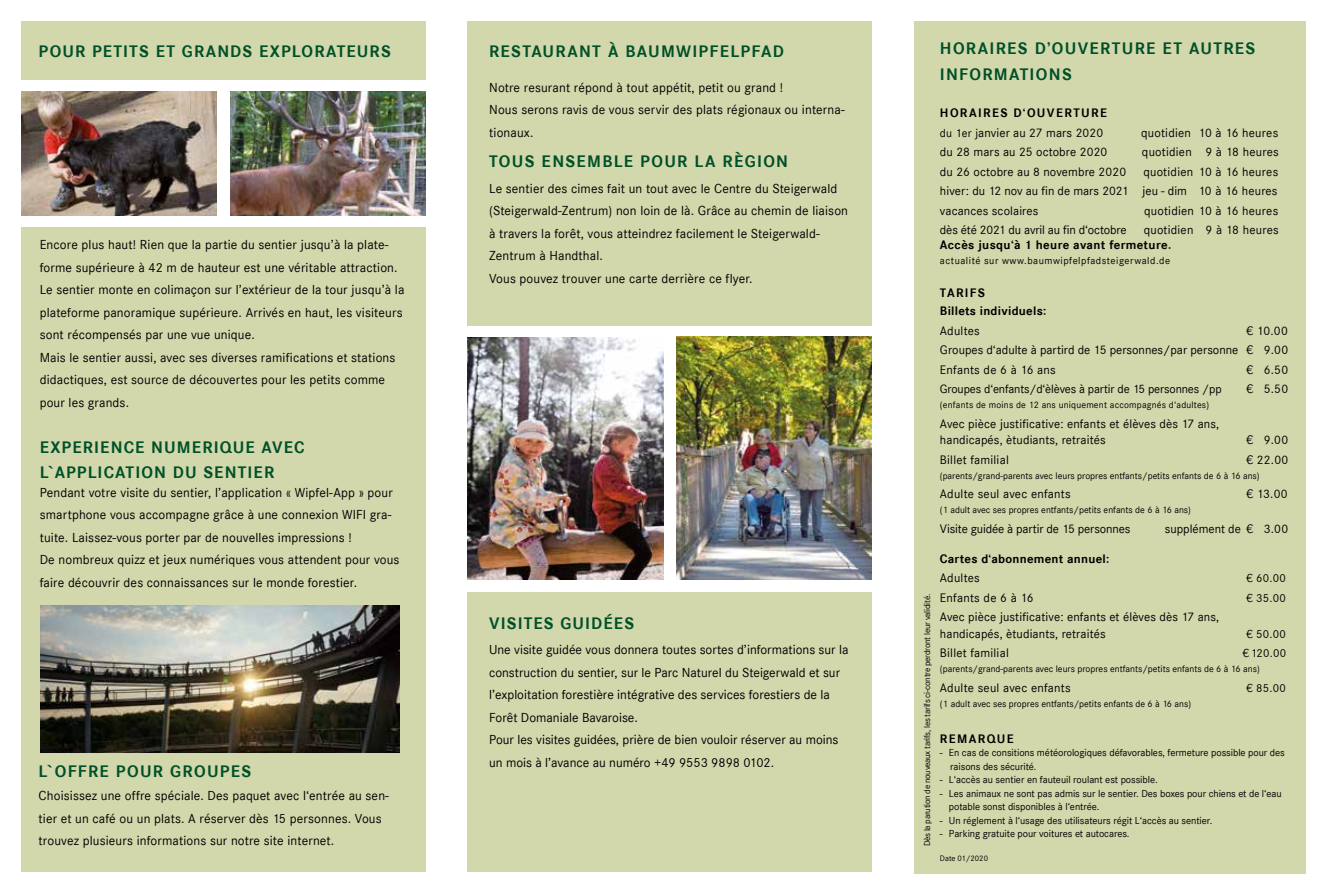
<style>
.page{position:relative;width:1327px;height:893px;background:#fff}
.page>*{position:absolute;margin:0;border:0;box-sizing:border-box;transform-origin:0 0}
.t1{font:700 17.25px/25.5px "Corporate S";letter-spacing:.07em;color:#005028}
.t2{font:13.5px/22.5px "Corporate S";letter-spacing:.01em;color:#000}
.t3{font:12.75px/19.5px "Corporate S";letter-spacing:.01em;color:#000;text-align:justify}
.t4{font:700 12.75px/18px "Corporate S";letter-spacing:.03em;color:#000}
.t5{font:12.75px "Corporate S";letter-spacing:-.01em;color:#000}
.t6{font:700 12.75px/19.5px "Corporate S";letter-spacing:.11em;color:#000}
.t7{font:700 12.75px "Corporate S";letter-spacing:.105em;color:#000}
.t8{font:12.45px "Corporate S";letter-spacing:-.01em;color:#000}
.t9{font:12px "Corporate S";letter-spacing:.02em;color:#000}
.t10{font:10.5px/13.5px "Corporate S";letter-spacing:-.005em;color:#000}
.t11{font:10.5px "Corporate S";letter-spacing:.05em;color:#000}
.t12{font:9.75px "Corporate S";color:#000}
.t13{font:9.75px "Corporate S";letter-spacing:.02em;color:#000}
.t14{font:9px "Corporate S";letter-spacing:-.03em;color:#000}
.t15{font:8.25px "Corporate S";color:#000}
.s1{font-weight:400;font-size:12px}
.s2{font-weight:400}
</style>
<div class="page">
<div style="left:468px;top:21px;width:404px;height:851px;background:#d3d8ac"></div>
<div style="left:468px;top:326px;width:404px;height:266px;background:#fff"></div>
<div style="left:21px;top:21px;width:404px;height:851px;background:#d3d8ac"></div>
<img style="left:468px;top:338px;width:195px;height:241px">
<img style="left:676px;top:337px;width:196px;height:242px">
<div style="left:22px;top:80px;width:404px;height:147px;background:#fff"></div>
<img style="left:22px;top:91px;width:194px;height:124px">
<img style="left:231px;top:91px;width:195px;height:124px">
<div style="left:914px;top:21px;width:391px;height:851px;background:#d3d8ac"></div>
<img style="left:40px;top:606px;width:360px;height:147px">
<p class="t1" style="left:39px;top:39px;width:354px">POUR PETITS ET GRANDS EXPLORATEURS</p>
<p class="t2" style="left:40px;top:233px;width:366px">Encore plus haut! Rien que la partie du sentier jusqu’à la plate&shy;forme supérieure à 42 m de hauteur est une véritable attraction.<br>Le sentier monte en colimaçon sur l’extérieur de la tour jusqu’à la plateforme panoramique supérieure. Arrivés en haut, les visiteurs sont récompensés par une vue unique.<br>Mais le sentier aussi, avec ses diverses ramifications et stations didactiques, est source de découvertes pour les petits comme pour les grands.</p>
<p class="t1" style="left:40px;top:435px;width:266px">EXPERIENCE NUMERIQUE AVEC<br>L`APPLICATION DU SENTIER</p>
<p class="t2" style="left:40px;top:481px;width:361px">Pendant votre visite du sentier, l’application « Wipfel-App » pour smartphone vous accompagne grâce à une connexion WIFI gra&shy;tuite. Laissez-vous porter par de nouvelles impressions !<br>De nombreux quizz et jeux numériques vous attendent pour vous faire découvrir des connaissances sur le monde forestier.</p>
<p class="t1" style="left:39px;top:759px;width:214px">L`OFFRE POUR GROUPES</p>
<p class="t2" style="left:39px;top:785px;width:352px">Choisissez une offre spéciale. Des paquet avec l‘entrée au sen&shy;tier et un café ou un plats. A réserver dès 15 personnes. Vous trouvez plusieurs informations sur notre site internet.</p>
<p class="t1" style="left:489px;top:39px;width:296px">RESTAURANT À BAUMWIPFELPFAD</p>
<p class="t2" style="left:489px;top:76px;width:357px">Notre resurant répond à tout appétit, petit ou grand !<br>Nous serons ravis de vous servir des plats régionaux ou interna&shy;tionaux.</p>
<p class="t1" style="left:489px;top:149px;width:301px">TOUS ENSEMBLE POUR LA RÈGION</p>
<p class="t2" style="left:489px;top:177px;width:360px">Le sentier des cimes fait un tout avec le Centre du Steigerwald (Steigerwald-Zentrum) non loin de là. Grâce au chemin de liaison à travers la forêt, vous atteindrez facilement le Steigerwald-Zentrum à Handthal.<br>Vous pouvez trouver une carte derrière ce flyer.</p>
<p class="t1" style="left:489px;top:611px;width:147px">VISITES GUIDÉES</p>
<p class="t2" style="left:489px;top:638px;width:361px">Une visite guidée vous donnera toutes sortes d’informations sur la construction du sentier, sur le Parc Naturel du Steigerwald et sur l’exploitation forestière intégrative des services forestiers de la Forêt Domaniale Bavaroise.<br>Pour les visites guidées, prière de bien vouloir réserver au moins un mois à l’avance au numéro +49 9553 9898 0102.</p>
<p class="t14" style="left:922px;top:846px;width:254px;rotate:-90deg">Dès la parution de nouveaux tarifs, les tarifs ci-contre perdront leur validité.</p>
<p class="t1" style="left:940px;top:36px;width:317px">HORAIRES D’OUVERTURE ET AUTRES<br>INFORMATIONS</p>
<p class="t6" style="left:940px;top:103px;width:168px">HORAIRES D‘OUVERTURE <span class="s1">du 1er j</span><span class="s2">anvier au 27 mars 2020</span></p>
<p class="t3" style="left:1141px;top:123px;width:139px">quotidien 10 à 16 heures</p>
<p class="t3" style="left:940px;top:142px;width:169px">du 28 mars au 25 octobre 2020</p>
<p class="t3" style="left:1142px;top:142px;width:138px">quotidien 9 à 18 heures</p>
<p class="t3" style="left:940px;top:162px;width:188px">du 26 octobre au 8 novembre 2020</p>
<p class="t3" style="left:940px;top:162px;width:340px;text-indent:203px">quotidien 10 à 16 heures hiver: du 12 nov au fin de mars 2021 jeu - dim 10 à 16 heures vacances scolaires</p>
<p class="t3" style="left:1144px;top:201px;width:136px">quotidien 10 à 16 heures</p>
<p class="t5" style="left:940px;top:223px;width:188px">dès été 2021 du avril au fin d‘octobre</p>
<p class="t3" style="left:1143px;top:220px;width:137px">quotidien 9 à 18 heures</p>
<p class="t4" style="left:940px;top:236px;width:233px">Accès jusqu‘à 1 heure avant fermeture.</p>
<p class="t11" style="left:940px;top:255px;width:232px">actualité sur www.baumwipfelpfadsteigerwald.de</p>
<p class="t4" style="left:940px;top:284px;width:108px">TARIFS<br>Billets individuels:</p>
<p class="t3" style="left:940px;top:321px;width:41px">Adultes</p>
<p class="t3" style="left:940px;top:321px;width:350px;text-indent:306px">€ 10.00<br>Groupes d‘adulte à partird de 15 personnes/par personne € 9.00<br>Enfants de 6 à 16 ans</p>
<p class="t3" style="left:1246px;top:360px;width:43px">€ 6.50</p>
<p class="t8" style="left:940px;top:382px;width:283px">Groupes d‘enfants/d‘èlèves à partir de 15 personnes /pp</p>
<p class="t3" style="left:1246px;top:379px;width:43px">€ 5.50</p>
<p class="t13" style="left:940px;top:399px;width:271px">(enfants de moins de 12 ans uniquement accompagnés d‘adultes)</p>
<p class="t3" style="left:940px;top:415px;width:281px;line-height:16.5px">Avec pièce justificative: enfants et élèves dès 17 ans, handicapés, ètudiants, retraités</p>
<p class="t3" style="left:1246px;top:430px;width:43px">€ 9.00</p>
<p class="t3" style="left:940px;top:450px;width:70px">Billet familial</p>
<p class="t3" style="left:1246px;top:450px;width:44px">€ 22.00</p>
<p class="t12" style="left:940px;top:470px;width:321px">(parents/grand-parents avec leurs propres entfants/petits enfants de 6 à 16 ans)</p>
<p class="t3" style="left:940px;top:484px;width:132px">Adulte seul avec enfants</p>
<p class="t3" style="left:1246px;top:484px;width:43px">€ 13.00</p>
<p class="t12" style="left:940px;top:504px;width:252px">(1 adult avec ses propres entfants/petits enfants de 6 à 16 ans)</p>
<p class="t5" style="left:940px;top:521px;width:192px">Visite guidée à partir de 15 personnes</p>
<p class="t3" style="left:1164px;top:519px;width:125px">supplément de € 3.00</p>
<p class="t4" style="left:940px;top:550px;width:171px">Cartes d‘abonnement annuel:</p>
<p class="t3" style="left:940px;top:568px;width:41px">Adultes</p>
<p class="t9" style="left:1246px;top:571px;width:41px">€ 60.00</p>
<p class="t3" style="left:940px;top:588px;width:95px">Enfants de 6 à 16</p>
<p class="t9" style="left:1246px;top:591px;width:41px">€ 35.00</p>
<p class="t3" style="left:940px;top:609px;width:281px;line-height:16.5px">Avec pièce justificative: enfants et élèves dès 17 ans, handicapés, ètudiants, retraités</p>
<p class="t9" style="left:1246px;top:627px;width:41px">€ 50.00</p>
<p class="t3" style="left:940px;top:643px;width:70px">Billet familial</p>
<p class="t9" style="left:1242px;top:646px;width:45px">€ 120.00</p>
<p class="t12" style="left:940px;top:663px;width:321px">(parents/grand-parents avec leurs propres entfants/petits enfants de 6 à 16 ans)</p>
<p class="t3" style="left:940px;top:678px;width:132px">Adulte seul avec enfants</p>
<p class="t9" style="left:1246px;top:681px;width:41px">€ 85.00</p>
<p class="t12" style="left:940px;top:698px;width:253px">(1 adult avec ses propres entfants/petits enfants de 6 à 16 ans)</p>
<p class="t7" style="left:940px;top:731px;width:75px">REMARQUE</p>
<p class="t10" style="left:950px;top:746px;width:336px;text-indent:-10px">- En cas de consitions météorologiques défavorables, fermeture possible pour des raisons des sécurité.</p>
<p class="t10" style="left:940px;top:773px;width:219px">- L‘accès au sentier en fauteuil roulant est possible.</p>
<p class="t10" style="left:949px;top:786px;width:334px;text-indent:-9px">- Les animaux ne sont pas admis sur le sentier. Des boxes pour chiens et de l‘eau potable sonst disponibles à l‘entrée.</p>
<p class="t10" style="left:940px;top:813px;width:274px">- Un réglement à l‘usage des utilisateurs régit L‘accès au sentier.</p>
<p class="t10" style="left:940px;top:827px;width:191px">- Parking gratuite pour voitures et autocares.</p>
<p class="t15" style="left:940px;top:854px;width:50px">Date 01/2020</p>
</div>
